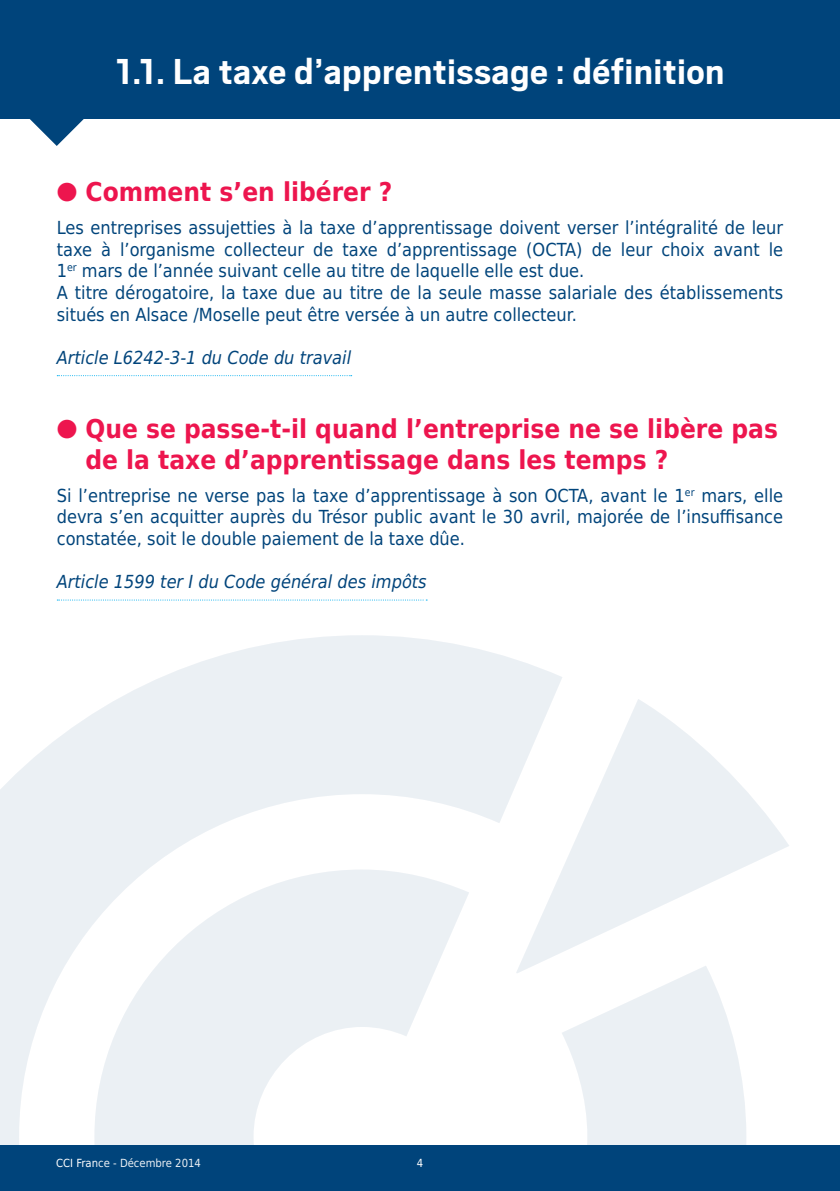
<style>
.page{position:relative;width:840px;height:1191px;background:#fff}
.page>*{position:absolute;margin:0;border:0;box-sizing:border-box;transform-origin:0 0}
.t1{font:700 40px "Scout";letter-spacing:.01em;color:#fff}
.t2{font:700 26px/31.2px "DejaVu Sans Condensed";color:#ed154e}
.t3{font:18px/21.6px "DejaVu Sans Condensed";color:#00447b}
.t4{font:italic 18px "DejaVu Sans Condensed";color:#00447b}
.t5{font:11.2px "DejaVu Sans Condensed";color:#fff}
</style>
<div class="page">
<div style="left:0;top:1145px;width:839px;height:46px;background:#00447b"></div>
<svg style="left:0;top:635px;width:562px;height:510px;fill:#ebf0f4"></svg>
<svg style="left:94px;top:869px;width:418px;height:276px;fill:#ebf0f4"></svg>
<svg style="left:537px;top:973px;width:209px;height:172px;fill:#ebf0f4"></svg>
<svg style="left:516px;top:699px;width:273px;height:274px"></svg>
<div style="left:0;top:0;width:839px;height:118px;background:#00447b"></div>
<svg style="left:29px;top:118px;width:55px;height:28px"></svg>
<svg style="left:57px;top:375px;width:294px;height:1px"></svg>
<svg style="left:57px;top:599px;width:370px;height:1px"></svg>
<h1 class="t1" style="left:115px;top:50px;width:610px">1.1. La taxe d’apprentissage : définition</h1>
<h2 class="t2" style="left:57px;top:175px;width:337px">● Comment s’en libérer ?</h2>
<p class="t3" style="left:57px;top:216px;width:727px">Les entreprises assujetties à la taxe d’apprentissage doivent verser l’intégralité de leur taxe à l’organisme collecteur de taxe d’apprentissage (OCTA) de leur choix avant le 1<sup>er</sup> mars de l’année suivant celle au titre de laquelle elle est due.<br>A titre dérogatoire, la taxe due au titre de la seule masse salariale des établissements situés en Alsace /Moselle peut être versée à un autre collecteur.</p>
<p class="t4" style="left:57px;top:344px;width:296px">Article L6242-3-1 du Code du travail</p>
<h2 class="t2" style="left:85px;top:412px;width:693px;text-indent:-29px">● Que se passe-t-il quand l’entreprise ne se libère pas de la taxe d’apprentissage dans les temps ?</h2>
<p class="t3" style="left:57px;top:483px;width:727px;text-align:justify">Si l’entreprise ne verse pas la taxe d’apprentissage à son OCTA, avant le 1<sup>er</sup> mars, elle devra s’en acquitter auprès du Trésor public avant le 30 avril, majorée de l’insuffisance constatée, soit le double paiement de la taxe dûe.</p>
<p class="t4" style="left:57px;top:569px;width:371px">Article 1599 ter I du Code général des impôts</p>
<p class="t5" style="left:56px;top:1153px;width:146px">CCI France - Décembre 2014</p>
<p class="t5" style="left:416px;top:1153px;width:8px">4</p>
</div>
